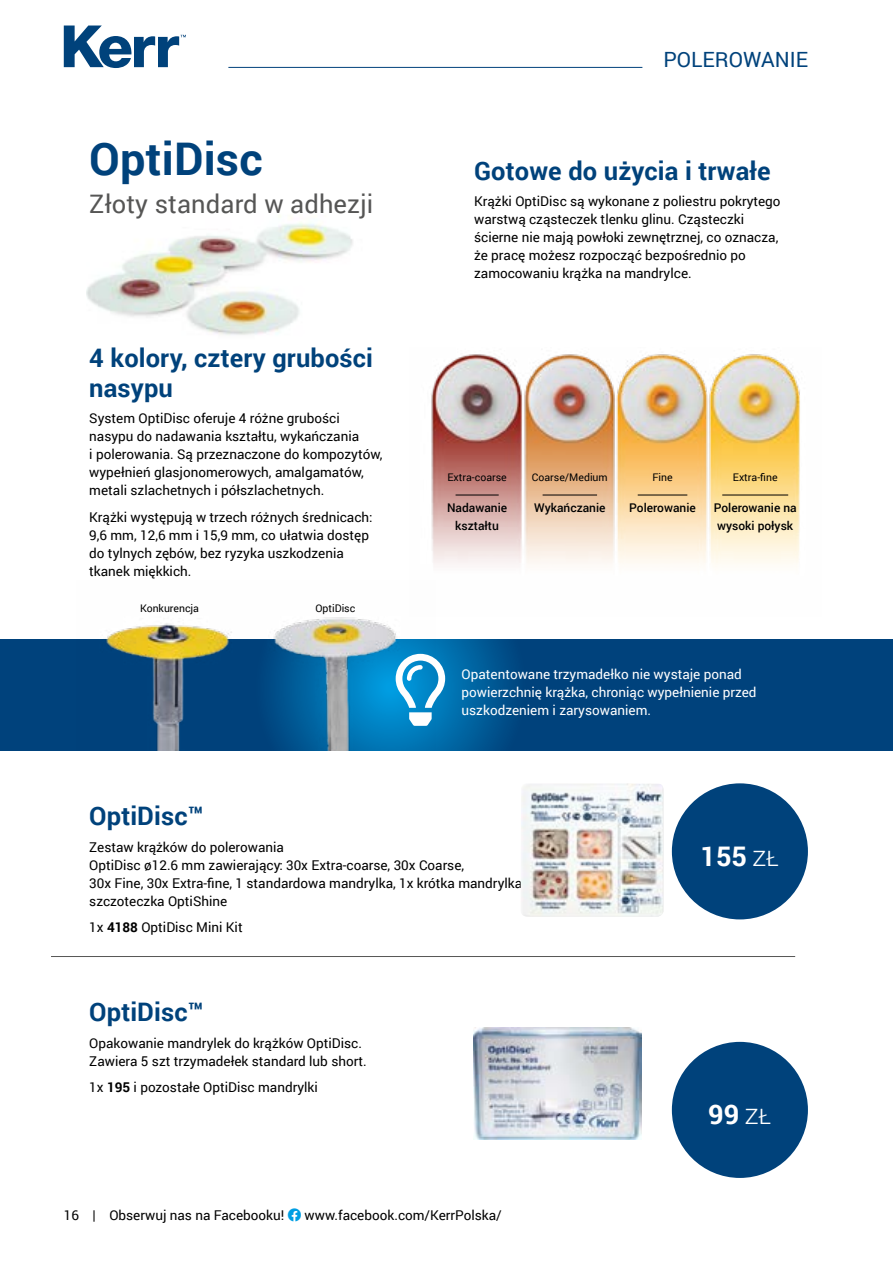
<style>
.page{position:relative;width:893px;height:1263px;background:#fff}
.page>*{position:absolute;margin:0;border:0;box-sizing:border-box;transform-origin:0 0}
.t1{font:700 45px "Roboto";letter-spacing:.005em;color:#00427b}
.t2{font:700 27px "Roboto";color:#fff}
.t3{font:700 25.5px/30px "Roboto";letter-spacing:.005em;color:#00427b}
.t4{font:25.5px "Roboto";letter-spacing:.005em;color:#565655}
.t5{font:21px "Roboto";color:#00427b}
.t6{font:13.5px/18px "Roboto";color:#000}
.t7{font:13.5px/18px "Roboto";color:#fff}
.t8{font:500 12px/18px "Roboto";color:#000;text-align:center}
.t9{font:10.5px "Roboto";color:#000}
.s1{font-weight:700}
.s2{font-weight:300}
</style>
<div class="page">
<img style="left:87px;top:222px;width:266px;height:113px">
<svg style="left:0;top:640px;width:893px;height:110px;background:#004680"></svg>
<div style="left:672px;top:783px;width:136px;height:136px;background:#00427b;border-radius:50%"></div>
<div style="left:672px;top:1042px;width:136px;height:136px;background:#00427b;border-radius:50%"></div>
<hr style="left:51px;top:956px;width:744px;height:1px;background:#565655">
<img style="left:431px;top:354px;width:369px;height:211px">
<hr style="left:456px;top:495px;width:43px;height:1px;background:#000">
<hr style="left:543px;top:495px;width:54px;height:1px;background:#000">
<hr style="left:638px;top:495px;width:49px;height:1px;background:#000">
<hr style="left:722px;top:495px;width:66px;height:1px;background:#000">
<svg style="left:436px;top:654px;width:9px;height:72px"></svg>
<img style="left:77px;top:617px;width:359px;height:133px">
<img style="left:521px;top:783px;width:142px;height:133px">
<img style="left:473px;top:1027px;width:168px;height:113px">
<svg style="left:64px;top:26px;width:122px;height:42px"></svg>
<hr style="left:228px;top:67px;width:414px;height:1px;background:#00427b">
<h1 class="t1" style="left:89px;top:127px;width:175px">OptiDisc</h1>
<h3 class="t4" style="left:89px;top:186px;width:286px">Złoty standard w adhezji</h3>
<h3 class="t3" style="left:89px;top:342px;width:285px">4 kolory, cztery grubości nasypu</h3>
<p class="t6" style="left:89px;top:409px;width:295px">System OptiDisc oferuje 4 różne grubości nasypu do nadawania kształtu, wykańczania<br>i polerowania. Są przeznaczone do kompozytów, wypełnień glasjonomerowych, amalgamatów, metali szlachetnych i półszlachetnych.</p>
<p class="t6" style="left:89px;top:507px;width:285px">Krążki występują w trzech różnych średnicach:<br>9,6 mm, 12,6 mm i 15,9 mm, co ułatwia dostęp do tylnych zębów, bez ryzyka uszkodzenia tkanek miękkich.</p>
<p class="t9" style="left:140px;top:601px;width:60px">Konkurencja</p>
<p class="t9" style="left:315px;top:601px;width:42px">OptiDisc</p>
<h3 class="t5" style="left:663px;top:45px;width:146px">POLEROWANIE</h3>
<h3 class="t3" style="left:474px;top:155px;width:298px">Gotowe do użycia i trwałe</h3>
<p class="t6" style="left:474px;top:192px;width:308px">Krążki OptiDisc są wykonane z poliestru pokrytego warstwą cząsteczek tlenku glinu. Cząsteczki ścierne nie mają powłoki zewnętrznej, co oznacza, że pracę możesz rozpocząć bezpośrednio po zamocowaniu krążka na mandrylce.</p>
<p class="t9" style="left:447px;top:470px;width:61px">Extra-coarse</p>
<p class="t9" style="left:532px;top:470px;width:77px">Coarse/Medium</p>
<p class="t9" style="left:652px;top:470px;width:22px">Fine</p>
<p class="t9" style="left:733px;top:470px;width:46px">Extra-fine</p>
<p class="t8" style="left:447px;top:499px;width:62px">Nadawanie kształtu</p>
<p class="t8" style="left:534px;top:499px;width:73px">Wykańczanie</p>
<p class="t8" style="left:629px;top:499px;width:68px">Polerowanie</p>
<p class="t8" style="left:714px;top:499px;width:84px;text-align:left">Polerowanie na wysoki połysk</p>
<p class="t7" style="left:462px;top:665px;width:297px">Opatentowane trzymadełko nie wystaje ponad powierzchnię krążka, chroniąc wypełnienie przed uszkodzeniem i zarysowaniem.</p>
<h3 class="t3" style="left:89px;top:800px;width:116px">OptiDisc™</h3>
<p class="t6" style="left:89px;top:837px;width:448px">Zestaw krążków do polerowania<br>OptiDisc ø12.6 mm zawierający: 30x Extra-coarse, 30x Coarse,<br>30x Fine, 30x Extra-fine, 1 standardowa mandrylka, 1x krótka mandrylka, 1 szczoteczka OptiShine</p>
<p class="t6" style="left:89px;top:918px;width:155px">1x <span class="s1">4188</span> OptiDisc Mini Kit</p>
<h3 class="t3" style="left:89px;top:996px;width:116px">OptiDisc™</h3>
<p class="t6" style="left:89px;top:1033px;width:279px">Opakowanie mandrylek do krążków OptiDisc.<br>Zawiera 5 szt trzymadełek standard lub short.</p>
<p class="t6" style="left:89px;top:1078px;width:230px">1x <span class="s1">195</span> i pozostałe OptiDisc mandrylki</p>
<p class="t6" style="left:64px;top:1206px;width:222px">16 | Obserwuj nas na Facebooku!</p>
<p class="t6" style="left:305px;top:1206px;width:199px">www.facebook.com/KerrPolska/</p>
<h2 class="t2" style="left:700px;top:837px;width:74px">155 <span class="s2">zł</span></h2>
<h2 class="t2" style="left:708px;top:1095px;width:59px">99 <span class="s2">zł</span></h2>
</div>
